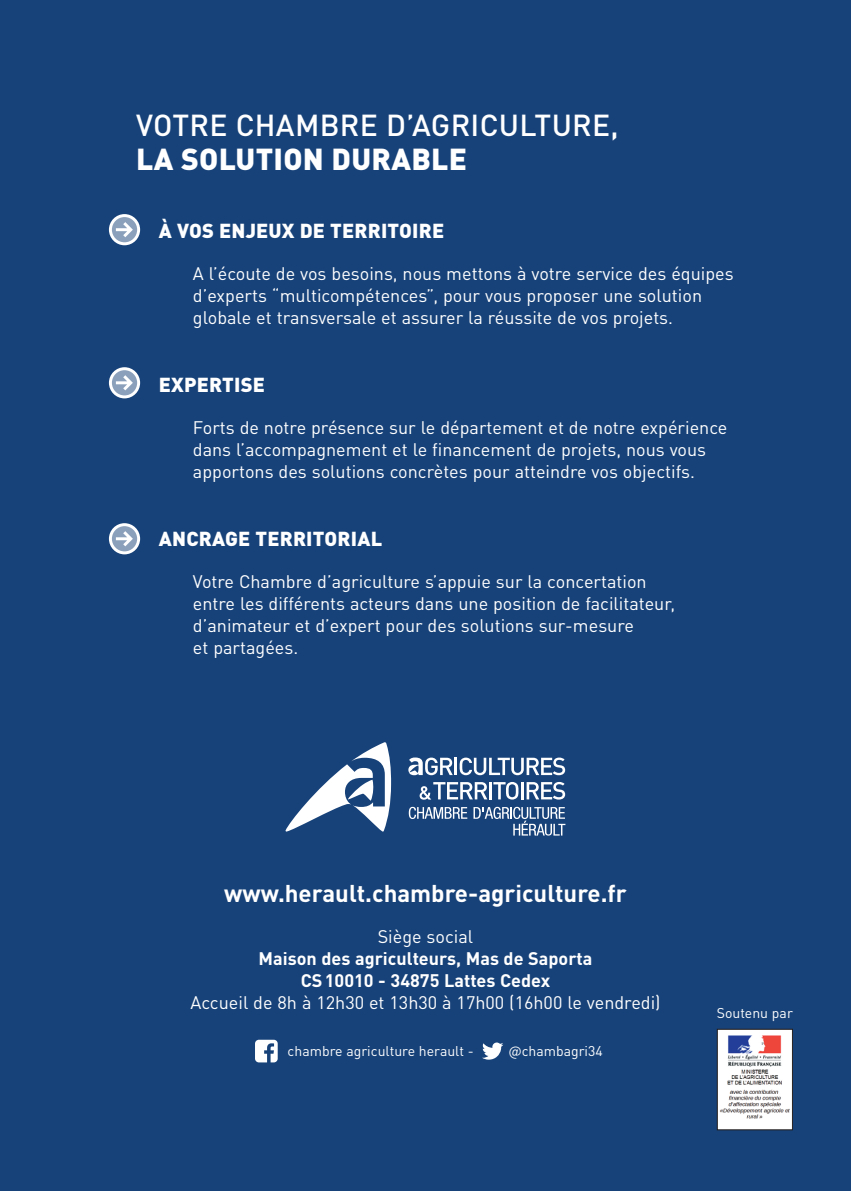
<style>
.page{position:relative;width:851px;height:1191px;background:#fff}
.page>*{position:absolute;margin:0;border:0;box-sizing:border-box;transform-origin:0 0}
.t1{font:500 30px "DINOT";letter-spacing:.01em;color:#fff}
.t2{font:900 30px "DINOT";letter-spacing:.01em;color:#fff}
.t3{font:700 24px "DINOT";color:#fff}
.t4{font:900 20px "DINOT";letter-spacing:.01em;color:#fff}
.t5{font:18px/22px "DINOT";color:#fff}
.t6{font:700 18px/22px "DINOT";color:#fff;text-align:center}
.t7{font:14px "DINOT";color:#fff}
</style>
<div class="page">
<div style="left:0;top:0;width:850px;height:1191px;background:#174279"></div>
<svg style="left:109px;top:214px;width:31px;height:31px"></svg>
<svg style="left:109px;top:367px;width:31px;height:31px"></svg>
<svg style="left:109px;top:523px;width:31px;height:31px"></svg>
<svg style="left:408px;top:807px;width:59px;height:12px"></svg>
<svg style="left:419px;top:782px;width:68px;height:17px"></svg>
<hr style="left:489px;top:782px;width:3px;height:17px;background:#fff">
<svg style="left:493px;top:782px;width:72px;height:17px"></svg>
<svg style="left:408px;top:757px;width:44px;height:18px"></svg>
<hr style="left:454px;top:757px;width:3px;height:18px;background:#fff">
<svg style="left:459px;top:757px;width:106px;height:18px"></svg>
<svg style="left:285px;top:742px;width:106px;height:89px"></svg>
<svg style="left:473px;top:807px;width:92px;height:28px"></svg>
<svg style="left:255px;top:1039px;width:23px;height:23px"></svg>
<svg style="left:482px;top:1042px;width:21px;height:17px"></svg>
<img style="left:719px;top:1031px;width:71px;height:97px">
<div style="left:717px;top:1029px;width:75px;height:101px;border:1px solid #231f20"></div>
<h1 class="t1" style="left:136px;top:106px;width:484px">VOTRE CHAMBRE D’AGRICULTURE,</h1>
<h1 class="t2" style="left:136px;top:139px;width:332px">LA SOLUTION DURABLE</h1>
<p class="t4" style="left:159px;top:218px;width:287px">À VOS ENJEUX DE TERRITOIRE</p>
<p class="t5" style="left:193px;top:262px;width:542px">A l’écoute de vos besoins, nous mettons à votre service des équipes d’experts “multicompétences”, pour vous proposer une solution globale et transversale et assurer la réussite de vos projets.</p>
<p class="t4" style="left:159px;top:371px;width:107px">EXPERTISE</p>
<p class="t5" style="left:193px;top:416px;width:536px">Forts de notre présence sur le département et de notre expérience dans l’accompagnement et le financement de projets, nous vous apportons des solutions concrètes pour atteindre vos objectifs.</p>
<p class="t4" style="left:159px;top:525px;width:225px">ANCRAGE TERRITORIAL</p>
<p class="t5" style="left:193px;top:570px;width:484px">Votre Chambre d’agriculture s’appuie sur la concertation entre les différents acteurs dans une position de facilitateur, d’animateur et d’expert pour des solutions sur-mesure<br>et partagées.</p>
<h2 class="t3" style="left:224px;top:877px;width:404px">www.herault.chambre-agriculture.fr</h2>
<p class="t5" style="left:377px;top:925px;width:97px">Siège social</p>
<p class="t6" style="left:258px;top:947px;width:335px">Maison des agriculteurs, Mas de Saporta<br>CS10010 - 34875 Lattes Cedex</p>
<p class="t5" style="left:190px;top:991px;width:471px">Accueil de 8h à 12h30 et 13h30 à 17h00 (16h00 le vendredi)</p>
<p class="t7" style="left:287px;top:1042px;width:188px">chambre agriculture herault -</p>
<p class="t7" style="left:508px;top:1042px;width:96px">@chambagri34</p>
<p class="t7" style="left:716px;top:1004px;width:77px">Soutenu par</p>
</div>
